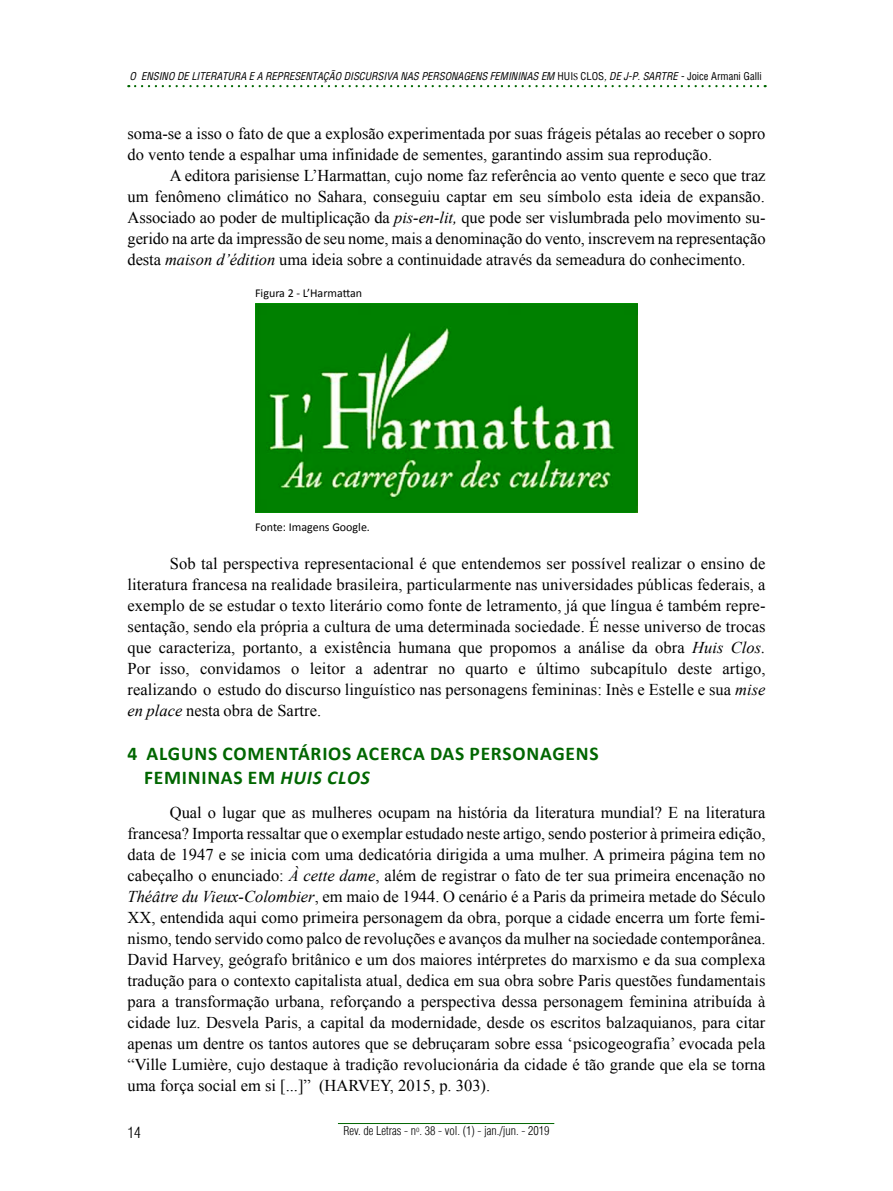
<style>
.page{position:relative;width:893px;height:1191px;background:#fff}
.page>*{position:absolute;margin:0;border:0;box-sizing:border-box;transform-origin:0 0}
.t1{font:700 19.5px/23.7px "Calibri";letter-spacing:.04em;color:#060}
.t2{font:16.5px/21px "Times New Roman";color:#000;text-align:justify}
.t3{font:15px "Switzerland Cond Light";color:#000}
.t4{font:12px "Switzerland Cond Light";color:#000}
.t5{font:12px "Calibri";color:#000}
.t6{font:italic 10.5px "Switzerland Condensed";color:#000}
.s1{font-style:normal}
.s2{font-family:"Minion Pro";font-style:normal}
.s3{font-style:italic}
</style>
<div class="page">
<hr style="left:338px;top:1123px;width:216px;height:1px;background:#060">
<svg style="left:135px;top:85px;width:631px;height:2px"></svg>
<img style="left:255px;top:303px;width:383px;height:209px">
<p class="t6" style="left:129px;top:70px;width:634px">O ENSINO DE LITERATURA E A REPRESENTAÇÃO DISCURSIVA NAS PERSONAGENS FEMININAS EM <span class="s1">H U I</span> <span class="s2">S</span> <span class="s1">C L O S</span> ,DE J-P.SARTRE - <span class="s1">J o i c e A r m a n i G a l l i</span></p>
<p class="t2" style="left:128px;top:123px;width:639px">soma-se a isso o fato de que a explosão experimentada por suas frágeis pétalas ao receber o sopro do vento tende a espalhar uma infinidade de sementes, garantindo assim sua reprodução.</p>
<p class="t2" style="left:128px;top:165px;width:640px;text-indent:42px">A editora parisiense L’Harmattan, cujo nome faz referência ao vento quente e seco que traz um fenômeno climático no Sahara, conseguiu captar em seu símbolo esta ideia de expansão.<br>Associado ao poder de multiplicação da <span class="s3">pis-en-lit,</span> que pode ser vislumbrada pelo movimento su&shy;gerido na arte da impressão de seu nome, mais a denominação do vento, inscrevem na representação desta <span class="s3">maison d’édition</span> uma ideia sobre a continuidade através da semeadura do conhecimento.</p>
<p class="t5" style="left:255px;top:285px;width:109px">Figura 2 - L’Harmattan</p>
<p class="t5" style="left:255px;top:519px;width:116px">Fonte: Imagens Google.</p>
<p class="t2" style="left:128px;top:552px;width:639px;text-indent:42px">Sob tal perspectiva representacional é que entendemos ser possível realizar o ensino de literatura francesa na realidade brasileira, particularmente nas universidades públicas federais, a exemplo de se estudar o texto literário como fonte de letramento, já que língua é também repre&shy;sentação, sendo ela própria a cultura de uma determinada sociedade. É nesse universo de trocas que caracteriza, portanto, a existência humana que propomos a análise da obra <span class="s3">Huis Clos.<br></span>Por isso, convidamos o leitor a adentrar no quarto e último subcapítulo deste artigo, realizando o estudo do discurso linguístico nas personagens femininas: Inès e Estelle e sua <span class="s3">mise en place</span> nesta obra de Sartre.</p>
<p class="t1" style="left:144px;top:742px;width:456px;text-indent:-16px">4 ALGUNS COMENTÁRIOS ACERCA DAS PERSONAGENS<br>FEMININAS EM <span class="s3">HUIS CLOS</span></p>
<p class="t2" style="left:128px;top:801px;width:639px;text-indent:42px">Qual o lugar que as mulheres ocupam na história da literatura mundial? E na literatura francesa? Importa ressaltar que o exemplar estudado neste artigo, sendo posterior à primeira edição, data de 1947 e se inicia com uma dedicatória dirigida a uma mulher. A primeira página tem no cabeçalho o enunciado: <span class="s3">À cette dame</span>, além de registrar o fato de ter sua primeira encenação no <span class="s3">Théâtre du Vieux-Colombier</span>, em maio de 1944. O cenário é a Paris da primeira metade do Século XX, entendida aqui como primeira personagem da obra, porque a cidade encerra um forte femi&shy;nismo, tendo servido como palco de revoluções e avanços da mulher na sociedade contemporânea.<br>David Harvey, geógrafo britânico e um dos maiores intérpretes do marxismo e da sua complexa tradução para o contexto capitalista atual, dedica em sua obra sobre Paris questões fundamentais para a transformação urbana, reforçando a perspectiva dessa personagem feminina atribuída à cidade luz. Desvela Paris, a capital da modernidade, desde os escritos balzaquianos, para citar apenas um dentre os tantos autores que se debruçaram sobre essa ‘psicogeografia’ evocada pela “Ville Lumière, cujo destaque à tradição revolucionária da cidade é tão grande que ela se torna uma força social em si [...]” (HARVEY, 2015, p. 303).</p>
<p class="t3" style="left:128px;top:1123px;width:15px">14</p>
<p class="t4" style="left:343px;top:1123px;width:207px">Rev. de Letras - n<sup>o</sup>. 38 - vol. (1) - jan./jun. - 2019</p>
</div>
